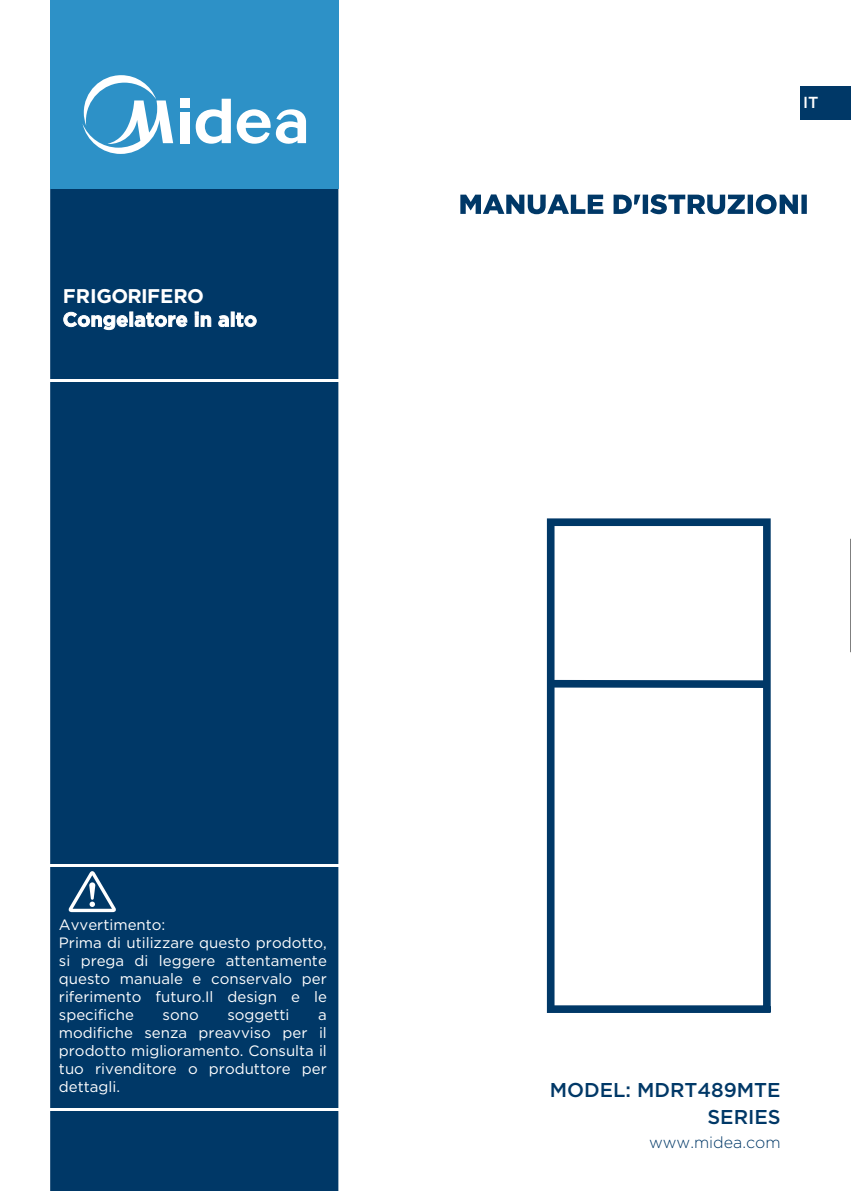
<style>
.page{position:relative;width:851px;height:1191px;background:#fff}
.page>*{position:absolute;margin:0;border:0;box-sizing:border-box;transform-origin:0 0}
.t1{font:500 20px/27.2px "Gotham HTF";color:#003867;text-align:right}
.t2{font:700 19.8px/23.8px "Gotham";color:#fff}
.t3{font:300 16px "Gotham HTF";color:#003867}
.t4{font:500 16px "Gotham";color:#fff}
.t5{font:15px/18px "Gotham";color:#fff}
</style>
<div class="page">
<div style="left:50px;top:189px;width:288px;height:1002px;background:#003867"></div>
<hr style="left:50px;top:864px;width:288px;height:2px;background:#fff">
<hr style="left:50px;top:1108px;width:288px;height:3px;background:#fff">
<div style="left:800px;top:86px;width:50px;height:34px;background:#003867"></div>
<hr style="left:50px;top:379px;width:292px;height:2px;background:#fff">
<svg style="left:68px;top:870px;width:49px;height:42px"></svg>
<div style="left:50px;top:0;width:288px;height:189px;background:#2d91c7"></div>
<div style="left:180px;top:99px;width:9px;height:9px;background:#fff"></div>
<div style="left:180px;top:112px;width:9px;height:31px;background:#fff"></div>
<svg style="left:196px;top:99px;width:35px;height:45px"></svg>
<svg style="left:237px;top:109px;width:69px;height:35px"></svg>
<svg style="left:82px;top:75px;width:91px;height:79px"></svg>
<hr style="left:850px;top:539px;width:1px;height:113px;background:#000">
<svg style="left:460px;top:194px;width:346px;height:20px"></svg>
<svg style="left:547px;top:518px;width:223px;height:495px"></svg>
<svg style="left:550px;top:680px;width:219px;height:8px;background:#0b406d"></svg>
<h2 class="t2" style="left:63px;top:283px;width:196px">FRIGORIFERO<br>Congelatore in alto</h2>
<p class="t4" style="left:802px;top:93px;width:17px">IT</p>
<p class="t5" style="left:59px;top:915px;width:269px">Avvertimento:<br>Prima di utilizzare questo prodotto, si prega di leggere attentamente questo manuale e conservalo per riferimento futuro.Il design e le specifiche</p>
<p class="t5" style="left:163px;top:1005px;width:38px">sono</p>
<p class="t5" style="left:227px;top:1005px;width:64px">soggetti</p>
<p class="t5" style="left:59px;top:1005px;width:269px;text-align:justify;text-indent:259px">a modifiche senza preavviso per il prodotto miglioramento. Consulta il tuo rivenditore o produttore per dettagli.</p>
<h1 class="t1" style="left:549px;top:1076px;width:232px">MODEL: MDRT489MTE<br>SERIES</h1>
<p class="t3" style="left:649px;top:1133px;width:133px">www.midea.com</p>
</div>
